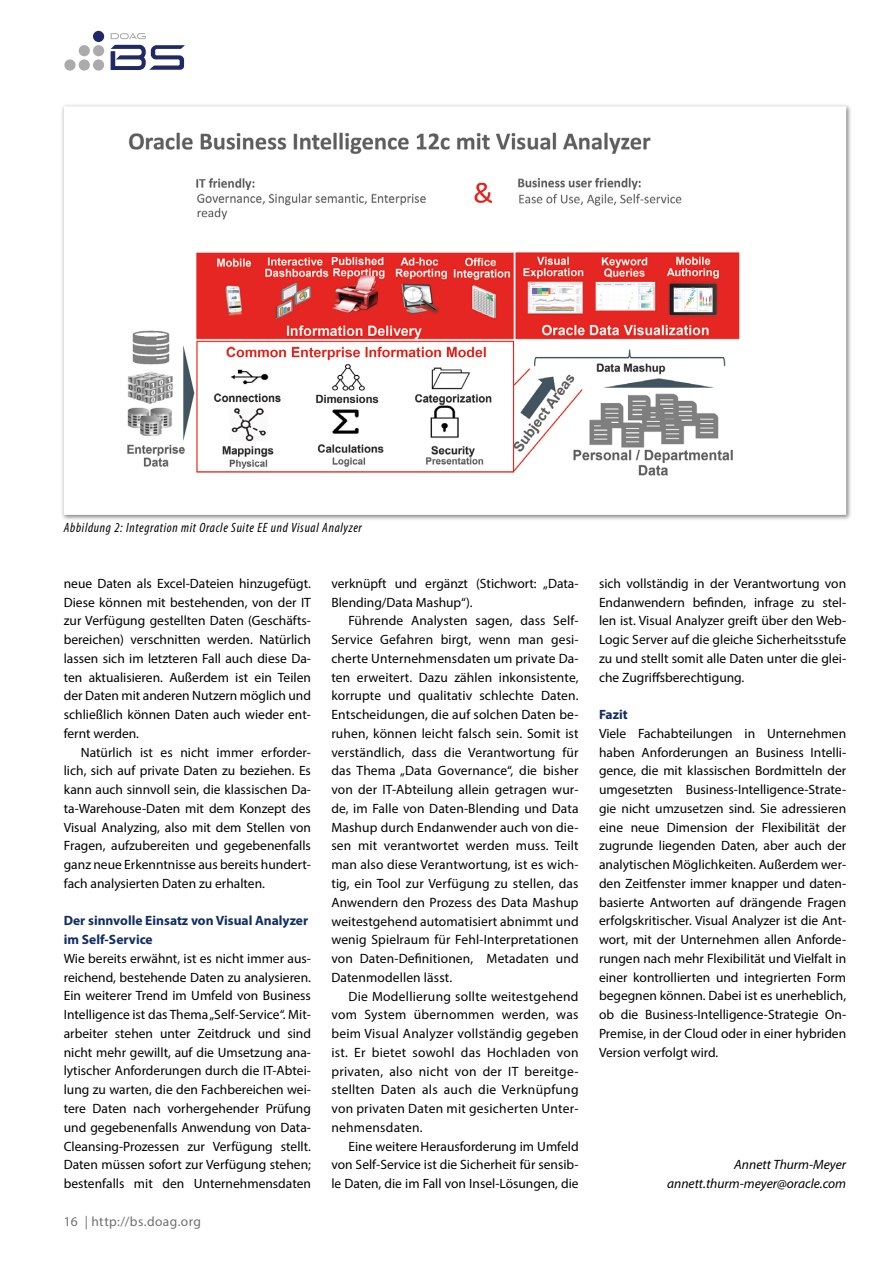
<style>
.page{position:relative;width:893px;height:1263px;background:#fff}
.page>*{position:absolute;margin:0;border:0;box-sizing:border-box;transform-origin:0 0}
.t1{font:13.5px/18.8px "Myriad Pro";color:#000;text-align:justify}
.t2{font:700 13.5px/18.8px "Myriad Pro";color:#112d63}
.t3{font:italic condensed 13.5px "Myriad Pro";letter-spacing:.05em;color:#000}
.t4{font:italic 13.5px/18.8px "Myriad Pro";color:#000;text-align:right}
.t5{font:13.5px "Myriad Pro";letter-spacing:.03em;color:#706f6f}
</style>
<div class="page">
<div style="left:93px;top:59px;width:11px;height:12px;background:#acabab;border-radius:50%"></div>
<div style="left:93px;top:31px;width:11px;height:11px;background:#202967;border-radius:50%"></div>
<div style="left:79px;top:45px;width:11px;height:11px;background:#acabab;border-radius:50%"></div>
<div style="left:93px;top:45px;width:11px;height:11px;background:#acabab;border-radius:50%"></div>
<div style="left:64px;top:59px;width:12px;height:12px;background:#acabab;border-radius:50%"></div>
<div style="left:79px;top:59px;width:11px;height:12px;background:#acabab;border-radius:50%"></div>
<svg style="left:111px;top:45px;width:74px;height:25px"></svg>
<svg style="left:111px;top:33px;width:35px;height:6px"></svg>
<svg style="left:62px;top:105px;width:787px;height:413px"></svg>
<p class="t3" style="left:64px;top:519px;width:300px">Abbildung 2: Integration mit Oracle Suite EE und Visual Analyzer</p>
<p class="t1" style="left:64px;top:574px;width:249px">neue Daten als Excel-Dateien hinzugefügt.<br>Diese können mit bestehenden, von der IT zur Verfügung gestellten Daten (Geschäfts&shy;bereichen) verschnitten werden. Natürlich lassen sich im letzteren Fall auch diese Da&shy;ten aktualisieren. Außerdem ist ein Teilen der Daten mit anderen Nutzern möglich und schließlich können Daten auch wieder ent&shy;fernt werden.</p>
<p class="t1" style="left:64px;top:742px;width:249px;text-indent:17px">Natürlich ist es nicht immer erforder&shy;lich, sich auf private Daten zu beziehen. Es kann auch sinnvoll sein, die klassischen Da&shy;ta-Warehouse-Daten mit dem Konzept des Visual Analyzing, also mit dem Stellen von Fragen, aufzubereiten und gegebenenfalls ganz neue Erkenntnisse aus bereits hundert&shy;fach analysierten Daten zu erhalten.</p>
<p class="t2" style="left:64px;top:911px;width:246px">Der sinnvolle Einsatz von Visual Analyzer im Self-Service</p>
<p class="t1" style="left:64px;top:949px;width:249px">Wie bereits erwähnt, ist es nicht immer aus&shy;reichend, bestehende Daten zu analysieren.<br>Ein weiterer Trend im Umfeld von Business Intelligence ist das Thema „Self-Service“. Mit&shy;arbeiter stehen unter Zeitdruck und sind nicht mehr gewillt, auf die Umsetzung ana&shy;lytischer Anforderungen durch die IT-Abtei&shy;lung zu warten, die den Fachbereichen wei&shy;tere Daten nach vorhergehender Prüfung und gegebenenfalls Anwendung von Data-Cleansing-Prozessen zur Verfügung stellt.<br>Daten müssen sofort zur Verfügung stehen; bestenfalls mit den Unternehmensdaten</p>
<p class="t5" style="left:64px;top:1213px;width:139px">16 | http://bs.doag.org</p>
<p class="t1" style="left:331px;top:574px;width:249px">verknüpft und ergänzt (Stichwort: „Data-<br>Blending/Data Mashup“).</p>
<p class="t1" style="left:331px;top:611px;width:249px;text-indent:17px">Führende Analysten sagen, dass Self-Service Gefahren birgt, wenn man gesi&shy;cherte Unternehmensdaten um private Da&shy;ten erweitert. Dazu zählen inkonsistente, korrupte und qualitativ schlechte Daten.<br>Entscheidungen, die auf solchen Daten be&shy;ruhen, können leicht falsch sein. Somit ist verständlich, dass die Verantwortung für das Thema „Data Governance“, die bisher von der IT-Abteilung allein getragen wur&shy;de, im Falle von Daten-Blending und Data Mashup durch Endanwender auch von die&shy;sen mit verantwortet werden muss. Teilt man also diese Verantwortung, ist es wich&shy;tig, ein Tool zur Verfügung zu stellen, das Anwendern den Prozess des Data Mashup weitestgehend automatisiert abnimmt und wenig Spielraum für Fehl-Interpretationen von Daten-Definitionen, Metadaten und Datenmodellen lässt.</p>
<p class="t1" style="left:331px;top:986px;width:249px;text-indent:17px">Die Modellierung sollte weitestgehend vom System übernommen werden, was beim Visual Analyzer vollständig gegeben ist. Er bietet sowohl das Hochladen von privaten, also nicht von der IT bereitge&shy;stellten Daten als auch die Verknüpfung von privaten Daten mit gesicherten Unter&shy;nehmensdaten.</p>
<p class="t1" style="left:331px;top:1136px;width:249px;text-indent:17px">Eine weitere Herausforderung im Umfeld von Self-Service ist die Sicherheit für sensib&shy;le Daten, die im Fall von Insel-Lösungen, die</p>
<p class="t1" style="left:599px;top:574px;width:249px">sich vollständig in der Verantwortung von Endanwendern befinden, infrage zu stel&shy;len ist. Visual Analyzer greift über den Web-Logic Server auf die gleiche Sicherheitsstufe zu und stellt somit alle Daten unter die glei&shy;che Zugriffsberechtigung.</p>
<p class="t2" style="left:599px;top:705px;width:30px">Fazit</p>
<p class="t1" style="left:599px;top:724px;width:249px">Viele Fachabteilungen in Unternehmen haben Anforderungen an Business Intelli&shy;gence, die mit klassischen Bordmitteln der umgesetzten Business-Intelligence-Strate&shy;gie nicht umzusetzen sind. Sie adressieren eine neue Dimension der Flexibilität der zugrunde liegenden Daten, aber auch der analytischen Möglichkeiten. Außerdem wer&shy;den Zeitfenster immer knapper und daten&shy;basierte Antworten auf drängende Fragen erfolgskritischer. Visual Analyzer ist die Ant&shy;wort, mit der Unternehmen allen Anforde&shy;rungen nach mehr Flexibilität und Vielfalt in einer kontrollierten und integrierten Form begegnen können. Dabei ist es unerheblich, ob die Business-Intelligence-Strategie On-Premise, in der Cloud oder in einer hybriden Version verfolgt wird.</p>
<p class="t4" style="left:667px;top:1155px;width:181px">Annett Thurm-Meyer annett.thurm-meyer@oracle.com</p>
</div>
